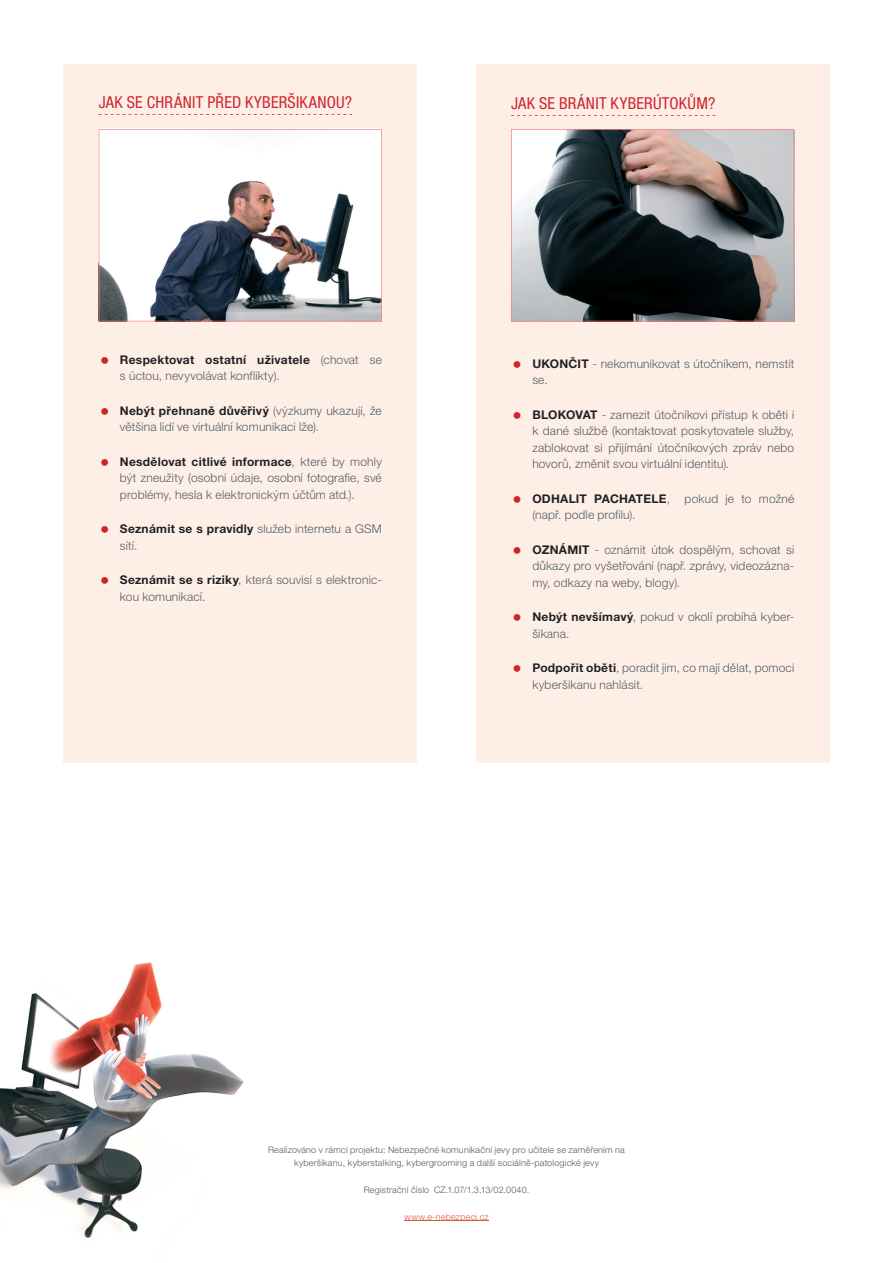
<style>
.page{position:relative;width:893px;height:1263px;background:#fff}
.page>*{position:absolute;margin:0;border:0;box-sizing:border-box;transform-origin:0 0}
.t1{font:condensed 16.5px "Helvetica Neue LTCE";letter-spacing:.015em;color:#d1232a}
.t2{font:300 12px/16.5px "Helvetica Neue CE";letter-spacing:.015em;color:#57585a}
.t3{font:300 9px/13.5px "Helvetica Neue CE";letter-spacing:.025em;color:#57585a;text-align:center}
.t4{font:300 9px "Helvetica Neue CE";letter-spacing:.025em;color:#d95842}
.s1{font-weight:700;color:#231f20}
</style>
<div class="page">
<img style="left:0;top:962px;width:244px;height:276px">
<div style="left:64px;top:64px;width:353px;height:699px;background:#fdeee6"></div>
<div style="left:476px;top:64px;width:353px;height:699px;background:#fdeee6"></div>
<hr style="left:404px;top:1221px;width:85px;height:1px;background:#d95842">
<img style="left:99px;top:94px;width:283px;height:508px">
<svg style="left:99px;top:114px;width:253px;height:1px"></svg>
<img style="left:511px;top:94px;width:283px;height:598px">
<svg style="left:511px;top:115px;width:204px;height:1px"></svg>
<svg style="left:99px;top:129px;width:283px;height:192px;background:#c1c1c4"></svg>
<svg style="left:511px;top:129px;width:283px;height:192px;background:#656768"></svg>
<svg style="left:101px;top:357px;width:7px;height:7px"></svg>
<svg style="left:101px;top:408px;width:7px;height:7px"></svg>
<svg style="left:101px;top:459px;width:7px;height:7px"></svg>
<svg style="left:101px;top:526px;width:7px;height:7px"></svg>
<svg style="left:101px;top:577px;width:7px;height:7px"></svg>
<svg style="left:514px;top:361px;width:6px;height:6px"></svg>
<svg style="left:514px;top:412px;width:6px;height:6px"></svg>
<svg style="left:514px;top:496px;width:6px;height:6px"></svg>
<svg style="left:514px;top:547px;width:6px;height:6px"></svg>
<svg style="left:514px;top:614px;width:6px;height:7px"></svg>
<svg style="left:514px;top:665px;width:6px;height:7px"></svg>
<h1 class="t1" style="left:99px;top:92px;width:255px">JAK SE CHRÁNIT PŘED KYBERŠIKANOU?</h1>
<p class="t2" style="left:120px;top:351px;width:263px"><span class="s1">Respektovat ostatní uživatele</span> (chovat se s úctou, nevyvolávat konflikty).</p>
<p class="t2" style="left:120px;top:402px;width:263px"><span class="s1">Nebýt přehnaně důvěřivý</span> (výzkumy ukazují, že většina lidí ve virtuální komunikaci lže).</p>
<p class="t2" style="left:120px;top:453px;width:263px;text-align:justify"><span class="s1">Nesdělovat citlivé informace</span>, které by mohly být zneužity (osobní údaje, osobní fotografie, své problémy, hesla k elektronickým účtům atd.).</p>
<p class="t2" style="left:120px;top:521px;width:263px"><span class="s1">Seznámit se s pravidly</span> služeb internetu a GSM sítí.</p>
<p class="t2" style="left:120px;top:572px;width:263px"><span class="s1">Seznámit se s riziky</span>, která souvisí s elektronic&shy;kou komunikací.</p>
<h1 class="t1" style="left:511px;top:93px;width:206px">JAK SE BRÁNIT KYBERÚTOKŮM?</h1>
<p class="t2" style="left:532px;top:355px;width:263px"><span class="s1">UKONČIT</span> - nekomunikovat s útočníkem, nemstít se.</p>
<p class="t2" style="left:532px;top:406px;width:263px;text-align:justify"><span class="s1">BLOKOVAT</span> - zamezit útočníkovi přístup k oběti i k dané službě (kontaktovat poskytovatele služby, zablokovat si přijímání útočníkových zpráv nebo hovorů, změnit svou virtuální identitu).</p>
<p class="t2" style="left:532px;top:490px;width:263px"><span class="s1">ODHALIT PACHATELE</span>, pokud je to možné (např. podle profilu).</p>
<p class="t2" style="left:532px;top:541px;width:263px;text-align:justify"><span class="s1">OZNÁMIT</span> - oznámit útok dospělým, schovat si důkazy pro vyšetřování (např. zprávy, videozázna&shy;my, odkazy na weby, blogy).</p>
<p class="t2" style="left:532px;top:609px;width:263px"><span class="s1">Nebýt nevšímavý</span>, pokud v okolí probíhá kyber&shy;šikana.</p>
<p class="t2" style="left:532px;top:660px;width:263px"><span class="s1">Podpořit oběti</span>, poradit jim, co mají dělat, pomoci kyberšikanu nahlásit.</p>
<p class="t3" style="left:268px;top:1142px;width:358px">Realizováno v rámci projektu: Nebezpečné komunikační jevy pro učitele se zaměřením na kyberšikanu, kyberstalking, kybergrooming a další sociálně-patologické jevy</p>
<p class="t3" style="left:364px;top:1183px;width:167px">Registrační číslo CZ.1.07/1.3.13/02.0040.</p>
<p class="t4" style="left:404px;top:1211px;width:86px">www.e-nebezpeci.cz</p>
</div>
